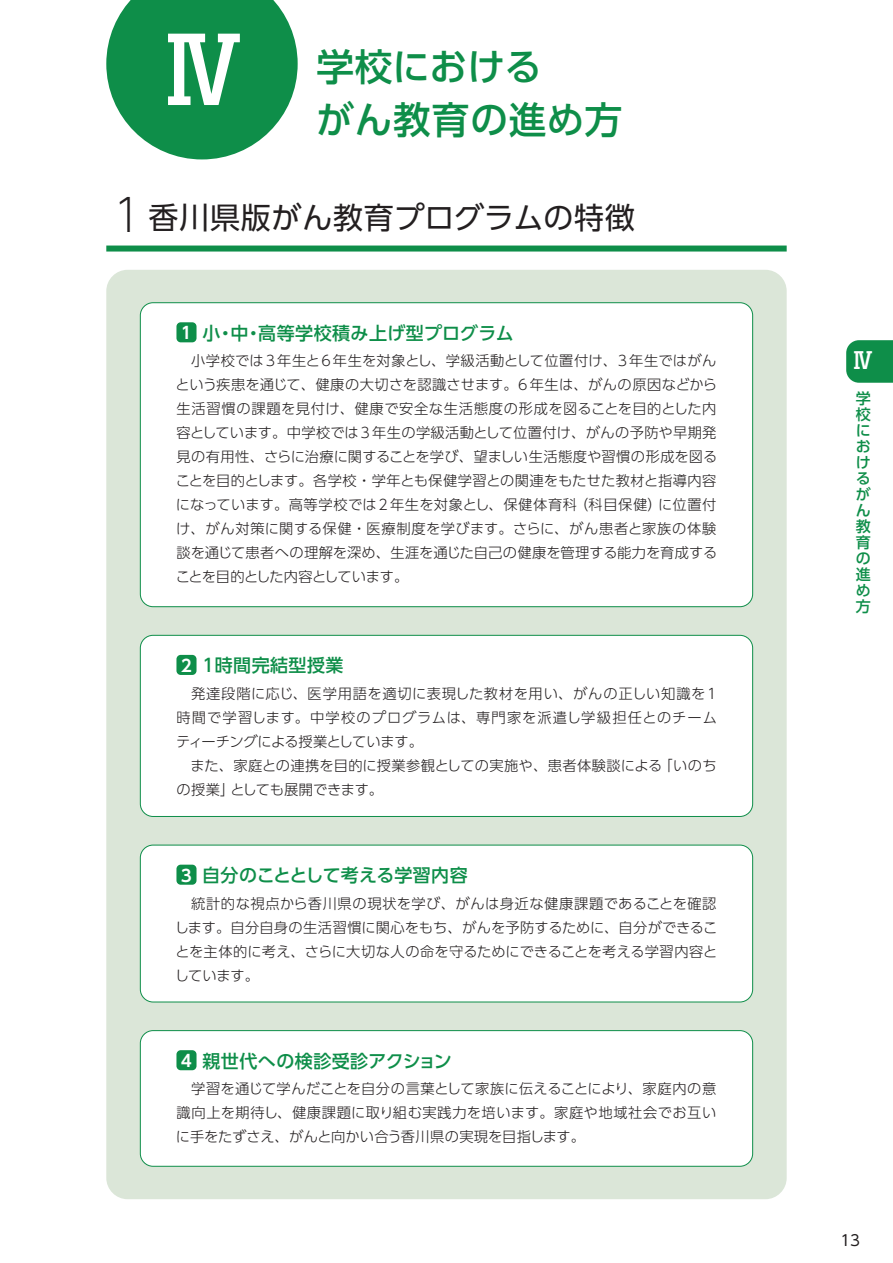
<style>
.page{position:relative;width:893px;height:1263px;background:#fff}
.page>*{position:absolute;margin:0;border:0;box-sizing:border-box;transform-origin:0 0}
.t1{font:500 90px "UD Shin Go Pro";color:#fff}
.t2{font:500 37.5px "UD Shin Go Pro";letter-spacing:.02em;color:#0e8e49}
.t3{font:30px "UD Shin Go Pro";letter-spacing:.025em;color:#231f20}
.t4{font:500 22.5px "UD Shin Go Pro";color:#fff}
.t5{font:500 18px "UD Shin Go Pro";letter-spacing:.025em;color:#0e8e49}
.t6{font:500 18px "UD Shin Go Pro";color:#0e8e49}
.t7{font:500 15px/15.9px "UD Shin Go Pro";color:#0e8e49;text-align:justify}
.t8{font:15px "MO Clear Tone SG";color:#231f20}
.t9{font:300 14.25px/24px "UD Shin Go Pro";letter-spacing:.015em;color:#231f20;text-align:justify}
.s1{font-family:"MO Clear Tone SG";font-weight:200;font-size:45px}
.s2{font-family:"MO Clear Tone SG";font-weight:600;font-size:16.5px;color:#fff}
</style>
<div class="page">
<svg style="left:106px;top:0;width:192px;height:159px"></svg>
<div style="left:106px;top:270px;width:681px;height:929px;background:#dbe6d8;border-radius:21px"></div>
<div style="left:106px;top:246px;width:681px;height:6px;background:#0e8e49"></div>
<div style="left:140px;top:303px;width:613px;height:304px;background:#fff;border-radius:13px"></div>
<div style="left:176px;top:322px;width:21px;height:20px;background:#0e8e49;border-radius:4px"></div>
<div style="left:140px;top:635px;width:613px;height:181px;background:#fff;border-radius:13px"></div>
<div style="left:140px;top:635px;width:613px;height:182px;border:1px solid #0e8e49;border-radius:13px"></div>
<div style="left:176px;top:655px;width:21px;height:20px;background:#0e8e49;border-radius:4px"></div>
<div style="left:140px;top:845px;width:613px;height:157px;background:#fff;border-radius:13px"></div>
<div style="left:140px;top:845px;width:613px;height:157px;border:1px solid #0e8e49;border-radius:13px"></div>
<div style="left:176px;top:865px;width:21px;height:20px;background:#0e8e49;border-radius:4px"></div>
<div style="left:140px;top:1030px;width:613px;height:136px;background:#fff;border-radius:13px"></div>
<div style="left:140px;top:1030px;width:613px;height:137px;border:1px solid #0e8e49;border-radius:13px"></div>
<div style="left:176px;top:1050px;width:21px;height:20px;background:#0e8e49;border-radius:4px"></div>
<svg style="left:846px;top:340px;width:47px;height:43px"></svg>
<h1 class="t1" style="left:158px;top:-2px;width:91px">Ⅳ</h1>
<h2 class="t2" style="left:316px;top:37px;width:227px">学校における</h2>
<h2 class="t2" style="left:316px;top:89px;width:308px">がん教育の進め方</h2>
<h3 class="t3" style="left:114px;top:193px;width:523px"><span class="s1">1</span> 香川県版がん教育プログラムの特徴</h3>
<p class="t5" style="left:181px;top:318px;width:334px"><span class="s2">1</span> 小・中・高等学校積み上げ型プログラム</p>
<p class="t9" style="left:176px;top:348px;width:543px">　小学校では3年生と6年生を対象とし、学級活動として位置付け、3年生ではがんという疾患を通じて、健康の大切さを認識させます。6年生は、がんの原因などから生活習慣の課題を見付け、健康で安全な生活態度の形成を図ることを目的とした内容としています。中学校では3年生の学級活動として位置付け、がんの予防や早期発見の有用性、さらに治療に関することを学び、望ましい生活態度や習慣の形成を図ることを目的とします。各学校・学年とも保健学習との関連をもたせた教材と指導内容になっています。高等学校では2年生を対象とし、保健体育科（科目保健）に位置付け、がん対策に関する保健・医療制度を学びます。さらに、がん患者と家族の体験談を通じて患者への理解を深め、生涯を通じた自己の健康を管理する能力を育成することを目的とした内容としています。</p>
<p class="t5" style="left:181px;top:651px;width:164px"><span class="s2">2</span> 1時間完結型授業</p>
<p class="t9" style="left:176px;top:681px;width:542px;text-align:left">　発達段階に応じ、医学用語を適切に表現した教材を用い、がんの正しい知識を1時間で学習します。中学校のプログラムは、専門家を派遣し学級担任とのチームティーチングによる授業としています。<br>　また、家庭との連携を目的に授業参観としての実施や、患者体験談による「いのちの授業」としても展開できます。</p>
<p class="t6" style="left:181px;top:861px;width:288px"><span class="s2">3</span> 自分のこととして考える学習内容</p>
<p class="t9" style="left:175px;top:891px;width:544px">　統計的な視点から香川県の現状を学び、がんは身近な健康課題であることを確認します。自分自身の生活習慣に関心をもち、がんを予防するために、自分ができることを主体的に考え、さらに大切な人の命を守るためにできることを考える学習内容としています。</p>
<p class="t5" style="left:181px;top:1046px;width:272px"><span class="s2">4</span> 親世代への検診受診アクション</p>
<p class="t9" style="left:176px;top:1076px;width:542px">　学習を通じて学んだことを自分の言葉として家族に伝えることにより、家庭内の意識向上を期待し、健康課題に取り組む実践力を培います。家庭や地域社会でお互いに手をたずさえ、がんと向かい合う香川県の実現を目指します。</p>
<h3 class="t4" style="left:852px;top:343px;width:24px">Ⅳ</h3>
<p class="t7" style="left:856px;top:390px;width:17px">学校におけるがん教育の進め方</p>
<p class="t8" style="left:841px;top:1230px;width:20px">13</p>
</div>
